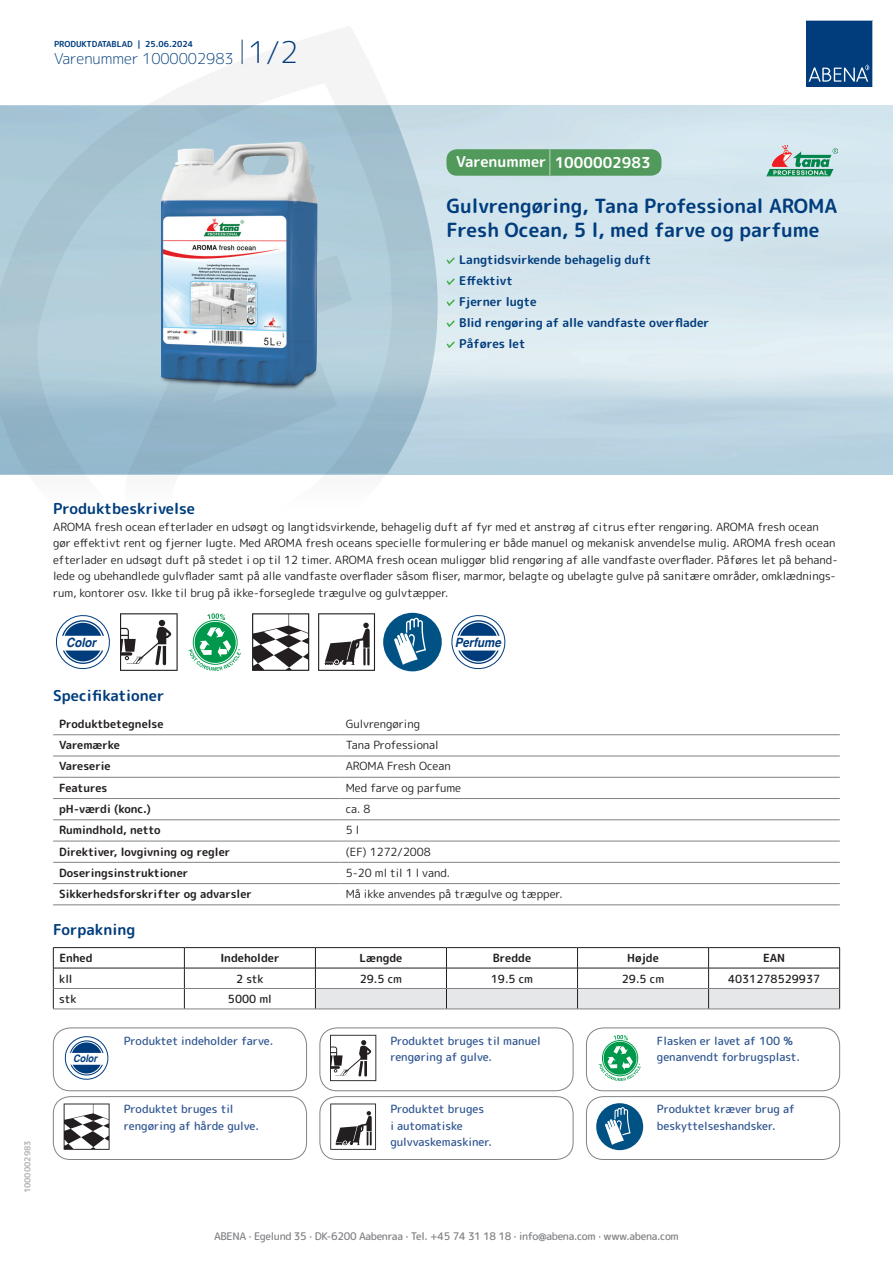
<style>
.page{position:relative;width:893px;height:1263px;background:#fff}
.page>*{position:absolute;margin:0;border:0;box-sizing:border-box;transform-origin:0 0}
.t1{font:700 19.5px/24px "Rounded Mplus 1 c";color:#013d7d}
.t2{font:700 15px "Rounded Mplus 1 c";color:#013d7d}
.t3{font:300 15px "Rounded Mplus 1 c";color:#013d7d}
.t4{font:700 15px "Rounded Mplus 1 c";color:#fff}
.t5{font:italic 700 12.75px "Helvetica";letter-spacing:-.005em;color:#013d7d;scale:.9 1}
.t6{font:700 12px/21px "Rounded Mplus 1 c";color:#013d7d}
.t7{font:11.25px/16.5px "Rounded Mplus 1 c";color:#231f20}
.t8{font:500 11.25px/16.5px "Rounded Mplus 1 c";color:#305691}
.t9{font:700 11.25px "Rounded Mplus 1 c";color:#231f20}
.t10{font:500 11.25px "Rounded Mplus 1 c";color:#231f20}
.t11{font:500 10.5px "Rounded Mplus 1 c";letter-spacing:-.03em;color:#808285}
.t12{font:italic 700 10.2px "Helvetica";letter-spacing:-.005em;color:#013d7d;scale:.9 1}
.t13{font:700 8.25px "Rounded Mplus 1 c";color:#013d7d}
.t14{font:700 8.25px "Rounded Mplus 1 c";color:#b2b3b7}
.s1{font-size:30px}
.s2{font-size:25.5px}
</style>
<div class="page">
<img style="left:439px;top:106px;width:454px;height:368px">
<svg style="left:0;top:26px;width:439px;height:449px"></svg>
<svg style="left:0;top:106px;width:438px;height:368px;background:#a5c3d2"></svg>
<svg style="left:242px;top:40px;width:1px;height:24px"></svg>
<svg style="left:806px;top:20px;width:67px;height:67px;background:#144b86"></svg>
<img style="left:127px;top:127px;width:224px;height:275px">
<svg style="left:55px;top:615px;width:55px;height:55px"></svg>
<svg style="left:120px;top:613px;width:58px;height:58px"></svg>
<svg style="left:189px;top:613px;width:52px;height:58px"></svg>
<svg style="left:252px;top:613px;width:57px;height:58px"></svg>
<svg style="left:318px;top:613px;width:57px;height:58px"></svg>
<div style="left:383px;top:613px;width:59px;height:58px;background:#005285;border-radius:50%"></div>
<svg style="left:394px;top:618px;width:32px;height:47px"></svg>
<svg style="left:451px;top:615px;width:55px;height:55px"></svg>
<hr style="left:53px;top:734px;width:287px;height:1px;background:#808285">
<hr style="left:340px;top:734px;width:500px;height:1px;background:#808285">
<hr style="left:53px;top:756px;width:287px;height:1px;background:#808285">
<hr style="left:340px;top:756px;width:500px;height:1px;background:#808285">
<hr style="left:53px;top:777px;width:287px;height:1px;background:#808285">
<hr style="left:340px;top:777px;width:500px;height:1px;background:#808285">
<hr style="left:53px;top:798px;width:287px;height:1px;background:#808285">
<hr style="left:340px;top:798px;width:500px;height:1px;background:#808285">
<hr style="left:53px;top:819px;width:287px;height:1px;background:#808285">
<hr style="left:340px;top:819px;width:500px;height:1px;background:#808285">
<hr style="left:53px;top:841px;width:287px;height:1px;background:#808285">
<hr style="left:340px;top:841px;width:500px;height:1px;background:#808285">
<hr style="left:53px;top:862px;width:287px;height:1px;background:#808285">
<hr style="left:340px;top:862px;width:500px;height:1px;background:#808285">
<hr style="left:53px;top:883px;width:287px;height:1px;background:#808285">
<hr style="left:340px;top:883px;width:500px;height:1px;background:#808285">
<hr style="left:53px;top:904px;width:287px;height:1px;background:#808285">
<hr style="left:340px;top:904px;width:500px;height:1px;background:#808285">
<hr style="left:53px;top:947px;width:131px;height:1px;background:#231f20">
<hr style="left:184px;top:947px;width:131px;height:1px;background:#231f20">
<hr style="left:315px;top:947px;width:131px;height:1px;background:#231f20">
<hr style="left:446px;top:947px;width:131px;height:1px;background:#231f20">
<hr style="left:577px;top:947px;width:132px;height:1px;background:#231f20">
<hr style="left:709px;top:947px;width:131px;height:1px;background:#231f20">
<hr style="left:53px;top:968px;width:131px;height:1px;background:#231f20">
<hr style="left:184px;top:968px;width:131px;height:1px;background:#231f20">
<svg style="left:53px;top:948px;width:1px;height:61px"></svg>
<svg style="left:184px;top:948px;width:1px;height:61px"></svg>
<svg style="left:315px;top:948px;width:525px;height:61px"></svg>
<hr style="left:54px;top:988px;width:130px;height:1px;background:#808285">
<hr style="left:184px;top:988px;width:131px;height:1px;background:#808285">
<hr style="left:315px;top:988px;width:131px;height:1px;background:#808285">
<hr style="left:446px;top:988px;width:131px;height:1px;background:#808285">
<hr style="left:577px;top:988px;width:132px;height:1px;background:#808285">
<hr style="left:709px;top:988px;width:130px;height:1px;background:#808285">
<hr style="left:53px;top:1009px;width:131px;height:1px;background:#808285">
<hr style="left:184px;top:1009px;width:131px;height:1px;background:#808285">
<hr style="left:315px;top:1009px;width:131px;height:1px;background:#808285">
<hr style="left:446px;top:1009px;width:131px;height:1px;background:#808285">
<hr style="left:577px;top:1009px;width:132px;height:1px;background:#808285">
<hr style="left:709px;top:1009px;width:131px;height:1px;background:#808285">
<svg style="left:64px;top:1036px;width:45px;height:44px"></svg>
<div style="left:53px;top:1028px;width:254px;height:63px;border:1px solid #808285;border-radius:17px"></div>
<svg style="left:330px;top:1035px;width:46px;height:46px"></svg>
<div style="left:320px;top:1028px;width:253px;height:63px;border:1px solid #808285;border-radius:17px"></div>
<svg style="left:599px;top:1035px;width:42px;height:46px"></svg>
<div style="left:586px;top:1028px;width:254px;height:63px;border:1px solid #808285;border-radius:17px"></div>
<svg style="left:64px;top:1103px;width:46px;height:47px"></svg>
<div style="left:53px;top:1096px;width:254px;height:64px;border:1px solid #808285;border-radius:17px"></div>
<svg style="left:330px;top:1103px;width:46px;height:47px"></svg>
<div style="left:320px;top:1096px;width:253px;height:64px;border:1px solid #808285;border-radius:17px"></div>
<div style="left:596px;top:1103px;width:47px;height:47px;background:#005285;border-radius:50%"></div>
<svg style="left:605px;top:1107px;width:26px;height:38px"></svg>
<div style="left:586px;top:1096px;width:254px;height:64px;border:1px solid #808285;border-radius:17px"></div>
<svg style="left:446px;top:257px;width:9px;height:7px"></svg>
<svg style="left:446px;top:278px;width:9px;height:7px"></svg>
<svg style="left:446px;top:299px;width:9px;height:7px"></svg>
<svg style="left:446px;top:320px;width:9px;height:7px"></svg>
<svg style="left:446px;top:341px;width:9px;height:7px"></svg>
<div style="left:446px;top:149px;width:215px;height:27px;background:#52995c;border-radius:10px"></div>
<img style="left:765px;top:146px;width:73px;height:30px">
<p class="t13" style="left:54px;top:38px;width:141px">PRODUKTDATABLAD | 25.06.2024</p>
<h2 class="t3" style="left:54px;top:48px;width:246px">Varenummer 1000002983 <span class="s1">1/2</span></h2>
<h2 class="t4" style="left:456px;top:152px;width:196px">Varenummer <span class="s2">|</span> 1000002983</h2>
<h1 class="t1" style="left:446px;top:194px;width:392px">Gulvrengøring, Tana Professional AROMA<br>Fresh Ocean, 5 l, med farve og parfume</h1>
<p class="t6" style="left:459px;top:249px;width:252px">Langtidsvirkende behagelig duft<br>Effektivt<br>Fjerner lugte<br>Blid rengøring af alle vandfaste overflader<br>Påføres let</p>
<p class="t14" style="left:22px;top:1193px;width:54px;rotate:-90deg">1000002983</p>
<h2 class="t2" style="left:53px;top:498px;width:143px">Produktbeskrivelse</h2>
<p class="t7" style="left:53px;top:518px;width:786px">AROMA fresh ocean efterlader en udsøgt og langtidsvirkende, behagelig duft af fyr med et anstrøg af citrus efter rengøring. AROMA fresh ocean gør effektivt rent og fjerner lugte. Med AROMA fresh oceans specielle formulering er både manuel og mekanisk anvendelse mulig. AROMA fresh ocean efterlader en udsøgt duft på stedet i op til 12 timer. AROMA fresh ocean muliggør blid rengøring af alle vandfaste overflader. Påføres let på behand&shy;lede og ubehandlede gulvflader samt på alle vandfaste overflader såsom fliser, marmor, belagte og ubelagte gulve på sanitære områder, omklædnings&shy;rum, kontorer osv. Ikke til brug på ikke-forseglede trægulve og gulvtæpper.</p>
<p class="t5" style="left:66px;top:632px;width:35px">Color</p>
<p class="t5" style="left:455px;top:632px;width:53px">Perfume</p>
<h2 class="t2" style="left:53px;top:685px;width:113px">Specifikationer</h2>
<p class="t9" style="left:59px;top:716px;width:106px">Produktbetegnelse</p>
<p class="t7" style="left:346px;top:715px;width:76px">Gulvrengøring</p>
<p class="t9" style="left:59px;top:737px;width:62px">Varemærke</p>
<p class="t7" style="left:346px;top:737px;width:95px">Tana Professional</p>
<p class="t9" style="left:59px;top:758px;width:53px">Vareserie</p>
<p class="t7" style="left:346px;top:758px;width:107px">AROMA Fresh Ocean</p>
<p class="t9" style="left:59px;top:780px;width:50px">Features</p>
<p class="t7" style="left:346px;top:779px;width:117px">Med farve og parfume</p>
<p class="t9" style="left:59px;top:801px;width:93px">pH-værdi (konc.)</p>
<p class="t7" style="left:346px;top:801px;width:26px">ca. 8</p>
<p class="t9" style="left:59px;top:822px;width:103px">Rumindhold, netto</p>
<p class="t7" style="left:346px;top:822px;width:15px">5 l</p>
<p class="t9" style="left:59px;top:843px;width:173px">Direktiver, lovgivning og regler</p>
<p class="t7" style="left:346px;top:843px;width:87px">(EF) 1272/2008</p>
<p class="t9" style="left:59px;top:865px;width:131px">Doseringsinstruktioner</p>
<p class="t7" style="left:346px;top:864px;width:106px">5-20 ml til 1 l vand.</p>
<p class="t9" style="left:59px;top:886px;width:194px">Sikkerhedsforskrifter og advarsler</p>
<p class="t7" style="left:346px;top:886px;width:218px">Må ikke anvendes på trægulve og tæpper.</p>
<h2 class="t2" style="left:53px;top:919px;width:84px">Forpakning</h2>
<p class="t9" style="left:59px;top:950px;width:35px">Enhed</p>
<p class="t9" style="left:220px;top:950px;width:61px">Indeholder</p>
<p class="t9" style="left:359px;top:950px;width:44px">Længde</p>
<p class="t9" style="left:493px;top:950px;width:40px">Bredde</p>
<p class="t9" style="left:627px;top:950px;width:33px">Højde</p>
<p class="t9" style="left:763px;top:950px;width:24px">EAN</p>
<p class="t10" style="left:59px;top:970px;width:15px">kll</p>
<p class="t10" style="left:236px;top:970px;width:29px">2 stk</p>
<p class="t10" style="left:360px;top:970px;width:44px">29.5 cm</p>
<p class="t10" style="left:491px;top:970px;width:44px">19.5 cm</p>
<p class="t10" style="left:622px;top:970px;width:44px">29.5 cm</p>
<p class="t10" style="left:728px;top:970px;width:94px">4031278529937</p>
<p class="t10" style="left:59px;top:991px;width:19px">stk</p>
<p class="t10" style="left:228px;top:991px;width:45px">5000 ml</p>
<p class="t8" style="left:124px;top:1032px;width:151px">Produktet indeholder farve.</p>
<p class="t12" style="left:73px;top:1050px;width:28px">Color</p>
<p class="t8" style="left:390px;top:1032px;width:152px">Produktet bruges til manuel rengøring af gulve.</p>
<p class="t8" style="left:657px;top:1032px;width:145px">Flasken er lavet af 100 % genanvendt forbrugsplast.</p>
<p class="t8" style="left:124px;top:1101px;width:137px">Produktet bruges til rengøring af hårde gulve.</p>
<p class="t8" style="left:390px;top:1101px;width:103px">Produktet bruges<br>i automatiske gulvvaskemaskiner.</p>
<p class="t8" style="left:657px;top:1101px;width:139px">Produktet kræver brug af beskyttelseshandsker.</p>
<p class="t11" style="left:214px;top:1229px;width:466px">ABENA · Egelund 35 · DK-6200 Aabenraa · Tel. +45 74 31 18 18 · info@abena.com · www.abena.com</p>
</div>
